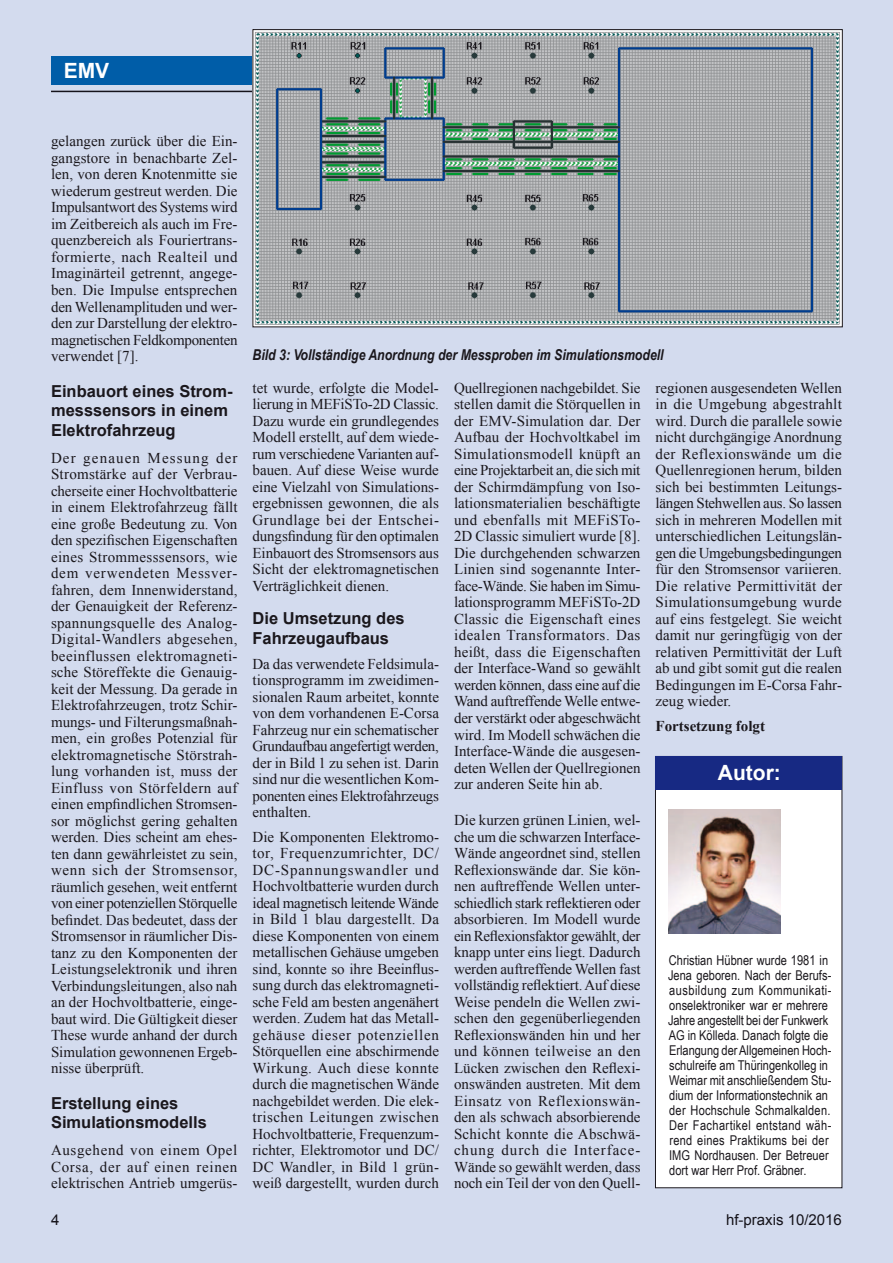
<style>
.page{position:relative;width:893px;height:1263px;background:#d3dbee}
.page>*{position:absolute;margin:0;border:0;box-sizing:border-box;transform-origin:0 0}
.t1{font:700 21px "Arial";color:#fff}
.t2{font:700 16.5px/19.5px "Arial";color:#1a171c}
.t3{font:15px/16.5px "Times New Roman";color:#1a171c;text-align:justify}
.t4{font:italic 700 15px "Arial Narrow";color:#1a171c}
.t5{font:15px "Arial";color:#1a171c}
.t6{font:700 15px "Times New Roman";color:#1a171c}
.t7{font:13.5px/15px "Arial Narrow";color:#1a171c}
</style>
<div class="page">
<div style="left:51px;top:56px;width:791px;height:29px;background:#005da8"></div>
<img style="left:254px;top:31px;width:587px;height:294px">
<div style="left:252px;top:29px;width:591px;height:298px;border:1px solid #1a171c"></div>
<div style="left:655px;top:756px;width:187px;height:432px;background:#fff"></div>
<div style="left:655px;top:756px;width:187px;height:432px;border:1px solid #1a171c"></div>
<div style="left:655px;top:756px;width:187px;height:33px;background:#172983"></div>
<img style="left:669px;top:810px;width:111px;height:124px">
<h1 class="t1" style="left:64px;top:56px;width:47px">EMV</h1>
<p class="t3" style="left:51px;top:133px;width:188px">gelangen zurück über die Ein&shy;gangstore in benachbarte Zel&shy;len, von deren Knotenmitte sie wiederum gestreut werden. Die Impulsantwort des Systems wird im Zeitbereich als auch im Fre&shy;quenzbereich als Fouriertrans&shy;formierte, nach Realteil und Imaginärteil getrennt, angege&shy;ben. Die Impulse entsprechen den Wellenamplituden und wer&shy;den zur Darstellung der elektro&shy;magnetischen Feldkomponenten verwendet [7].</p>
<p class="t2" style="left:51px;top:382px;width:183px">Einbauort eines Strom&shy;messsensors in einem<br>Elektrofahrzeug</p>
<p class="t3" style="left:51px;top:449px;width:188px">Der genauen Messung der Stromstärke auf der Verbrau&shy;cherseite einer Hochvoltbatterie in einem Elektrofahrzeug fällt eine große Bedeutung zu. Von den spezifischen Eigenschaften eines Strommesssensors, wie dem verwendeten Messver&shy;fahren, dem Innenwiderstand, der Genauigkeit der Referenz&shy;spannungsquelle des Analog-Digital-Wandlers abgesehen, beeinflussen elektromagneti&shy;sche Störeffekte die Genauig&shy;keit der Messung. Da gerade in Elektrofahrzeugen, trotz Schir&shy;mungs- und Filterungsmaßnah&shy;men, ein großes Potenzial für elektromagnetische Störstrah&shy;lung vorhanden ist, muss der Einfluss von Störfeldern auf einen empfindlichen Stromsen&shy;sor möglichst gering gehalten werden. Dies scheint am ehes&shy;ten dann gewährleistet zu sein, wenn sich der Stromsensor, räumlich gesehen, weit entfernt von einer potenziellen Störquelle befindet. Das bedeutet, dass der Stromsensor in räumlicher Dis&shy;tanz zu den Komponenten der Leistungselektronik und ihren Verbindungsleitungen, also nah an der Hochvoltbatterie, einge&shy;baut wird. Die Gültigkeit dieser These wurde anhand der durch Simulation gewonnenen Ergeb&shy;nisse überprüft.</p>
<p class="t2" style="left:51px;top:1094px;width:157px">Erstellung eines<br>Simulationsmodells</p>
<p class="t3" style="left:51px;top:1142px;width:188px">Ausgehend von einem Opel Corsa, der auf einen reinen elektrischen Antrieb umgerüs-</p>
<p class="t4" style="left:252px;top:343px;width:413px">Bild 3: Vollständige Anordnung der Messproben im Simulationsmodell</p>
<p class="t3" style="left:252px;top:379px;width:188px">tet wurde, erfolgte die Model&shy;lierung in MEFiSTo-2D Classic.<br>Dazu wurde ein grundlegendes Modell erstellt, auf dem wiede&shy;rum verschiedene Varianten auf&shy;bauen. Auf diese Weise wurde eine Vielzahl von Simulations&shy;ergebnissen gewonnen, die als Grundlage bei der Entschei&shy;dungsfindung für den optimalen Einbauort des Stromsensors aus Sicht der elektromagnetischen Verträglichkeit dienen.</p>
<p class="t2" style="left:252px;top:609px;width:154px">Die Umsetzung des<br>Fahrzeugaufbaus</p>
<p class="t3" style="left:252px;top:655px;width:188px">Da das verwendete Feldsimula&shy;tionsprogramm im zweidimen&shy;sionalen Raum arbeitet, konnte von dem vorhandenen E-Corsa Fahrzeug nur ein schematischer Grundaufbau angefertigt werden, der in Bild 1 zu sehen ist. Darin sind nur die wesentlichen Kom&shy;ponenten eines Elektrofahrzeugs enthalten.</p>
<p class="t3" style="left:252px;top:828px;width:188px">Die Komponenten Elektromo&shy;tor, Frequenzumrichter, DC/ DC-Spannungswandler und Hochvoltbatterie wurden durch ideal magnetisch leitende Wände in Bild 1 blau dargestellt. Da diese Komponenten von einem metallischen Gehäuse umgeben sind, konnte so ihre Beeinflus&shy;sung durch das elektromagneti&shy;sche Feld am besten angenähert werden. Zudem hat das Metall&shy;gehäuse dieser potenziellen Störquellen eine abschirmende Wirkung. Auch diese konnte durch die magnetischen Wände nachgebildet werden. Die elek&shy;trischen Leitungen zwischen Hochvoltbatterie, Frequenzum&shy;richter, Elektromotor und DC/ DC Wandler, in Bild 1 grün&shy;weiß dargestellt, wurden durch</p>
<p class="t3" style="left:454px;top:379px;width:188px">Quellregionen nachgebildet. Sie stellen damit die Störquellen in der EMV-Simulation dar. Der Aufbau der Hochvoltkabel im Simulationsmodell knüpft an eine Projektarbeit an, die sich mit der Schirmdämpfung von Iso&shy;lationsmaterialien beschäftigte und ebenfalls mit MEFiSTo-2D Classic simuliert wurde [8].<br>Die durchgehenden schwarzen Linien sind sogenannte Inter&shy;face-Wände. Sie haben im Simu&shy;lationsprogramm MEFiSTo-2D Classic die Eigenschaft eines idealen Transformators. Das heißt, dass die Eigenschaften der Interface-Wand so gewählt werden können, dass eine auf die Wand auftreffende Welle entwe&shy;der verstärkt oder abgeschwächt wird. Im Modell schwächen die Interface-Wände die ausgesen&shy;deten Wellen der Quellregionen zur anderen Seite hin ab.</p>
<p class="t3" style="left:454px;top:811px;width:188px">Die kurzen grünen Linien, wel&shy;che um die schwarzen Interface-Wände angeordnet sind, stellen Reflexionswände dar. Sie kön&shy;nen auftreffende Wellen unter&shy;schiedlich stark reflektieren oder absorbieren. Im Modell wurde ein Reflexionsfaktor gewählt, der knapp unter eins liegt. Dadurch werden auftreffende Wellen fast vollständig reflektiert. Auf diese Weise pendeln die Wellen zwi&shy;schen den gegenüberliegenden Reflexionswänden hin und her und können teilweise an den Lücken zwischen den Reflexi&shy;onswänden austreten. Mit dem Einsatz von Reflexionswän&shy;den als schwach absorbierende Schicht konnte die Abschwä&shy;chung durch die Interface-Wände so gewählt werden, dass noch ein Teil der von den Quell-</p>
<p class="t3" style="left:655px;top:379px;width:188px">regionen ausgesendeten Wellen in die Umgebung abgestrahlt wird. Durch die parallele sowie nicht durchgängige Anordnung der Reflexionswände um die Quellenregionen herum, bilden sich bei bestimmten Leitungs&shy;längen Stehwellen aus. So lassen sich in mehreren Modellen mit unterschiedlichen Leitungslän&shy;gen die Umgebungsbedingungen für den Stromsensor variieren.<br>Die relative Permittivität der Simulationsumgebung wurde auf eins festgelegt. Sie weicht damit nur geringfügig von der relativen Permittivität der Luft ab und gibt somit gut die realen Bedingungen im E-Corsa Fahr&shy;zeug wieder.</p>
<p class="t6" style="left:655px;top:715px;width:111px">Fortsetzung folgt</p>
<h1 class="t1" style="left:718px;top:758px;width:64px">Autor:</h1>
<p class="t7" style="left:668px;top:952px;width:165px">Christian Hübner wurde 1981 in<br>Jena geboren. Nach der Berufs&shy;ausbildung zum Kommunikati&shy;onselektroniker war er mehrere<br>Jahre angestellt bei der Funkwerk<br>AG in Kölleda. Danach folgte die<br>Erlangung der Allgemeinen Hoch&shy;schulreife am Thüringenkolleg in<br>Weimar mit anschließendem Stu&shy;dium der Informationstechnik an der Hochschule Schmalkalden.<br>Der Fachartikel entstand wäh&shy;rend eines Praktikums bei der<br>IMG Nordhausen. Der Betreuer dort war Herr Prof. Gräbner.</p>
<p class="t5" style="left:51px;top:1209px;width:10px">4</p>
<p class="t5" style="left:726px;top:1209px;width:117px">hf-praxis 10/2016</p>
</div>
